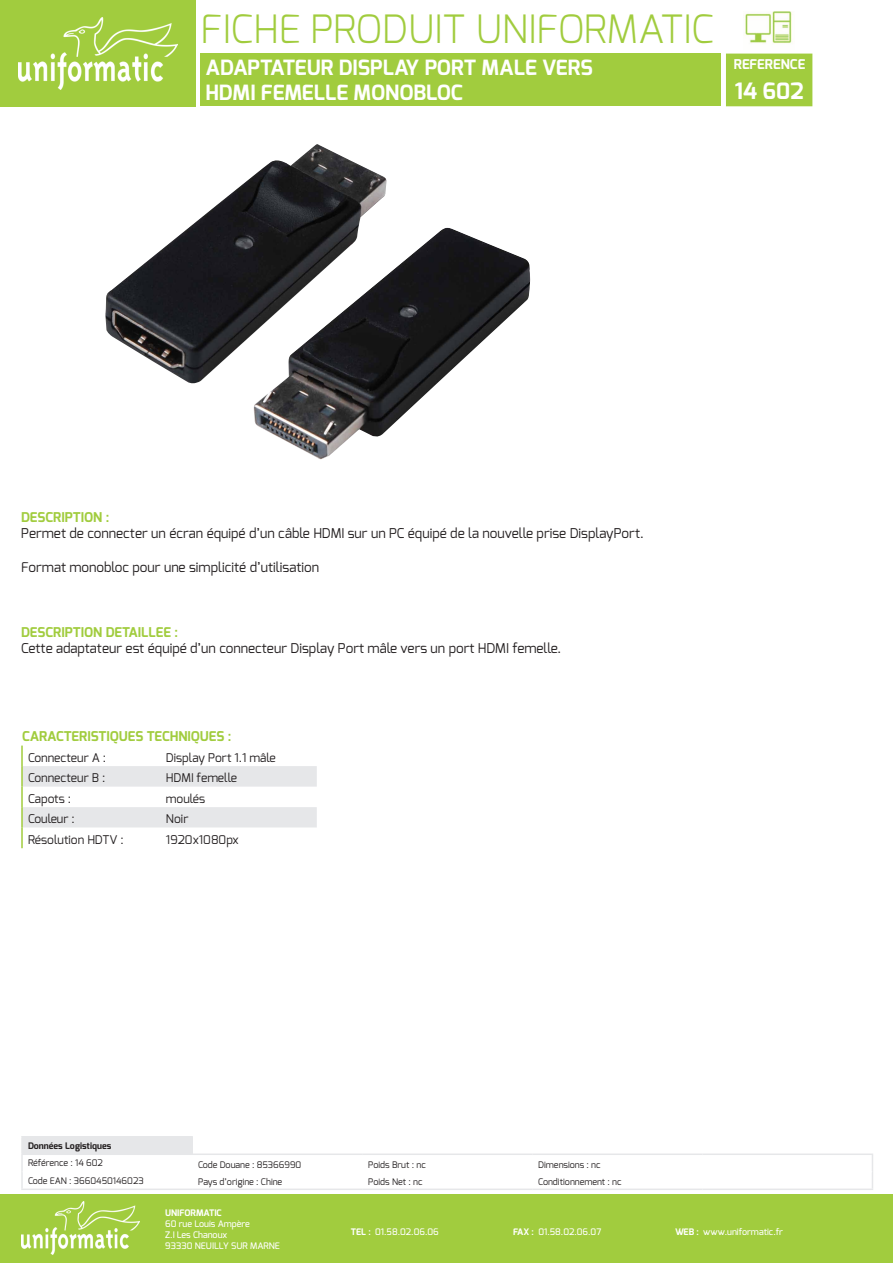
<style>
.page{position:relative;width:893px;height:1263px;background:#fff}
.page>*{position:absolute;margin:0;border:0;box-sizing:border-box;transform-origin:0 0}
.t1{font:300 39px "Exo";color:#a1cc3e}
.t2{font:700 22.5px "Exo";color:#fff}
.t3{font:700 21px "Exo";color:#fff}
.t4{font:13.5px "Exo";color:#231f20}
.t5{font:700 13.5px "Exo";color:#a1cc3e}
.t6{font:700 13.5px "Exo";color:#fff}
.t7{font:12px "Exo";color:#231f20}
.t8{font:9px "Exo";color:#231f20}
.t9{font:500 9px "Exo";color:#fff}
.t10{font:700 9px "Exo";color:#231f20}
.t11{font:700 9px "Exo";color:#fff}
.s1{font-weight:700}
</style>
<div class="page">
<div style="left:0;top:1195px;width:893px;height:68px;background:#a1cc3e"></div>
<div style="left:200px;top:54px;width:521px;height:52px;background:#a1cc3e"></div>
<img style="left:21px;top:1201px;width:118px;height:53px">
<svg style="left:23px;top:766px;width:294px;height:62px"></svg>
<hr style="left:21px;top:745px;width:2px;height:21px;background:#a1cc3e">
<hr style="left:21px;top:766px;width:2px;height:21px;background:#a1cc3e">
<hr style="left:21px;top:787px;width:2px;height:20px;background:#a1cc3e">
<hr style="left:21px;top:807px;width:2px;height:21px;background:#a1cc3e">
<hr style="left:21px;top:828px;width:2px;height:20px;background:#a1cc3e">
<div style="left:0;top:0;width:196px;height:106px;background:#a1cc3e"></div>
<img style="left:18px;top:17px;width:160px;height:73px">
<div style="left:726px;top:54px;width:86px;height:52px;background:#a1cc3e"></div>
<img style="left:745px;top:11px;width:47px;height:33px">
<hr style="left:21px;top:1188px;width:171px;height:2px;background:#e6e7e9">
<hr style="left:192px;top:1188px;width:170px;height:2px;background:#e6e7e9">
<hr style="left:362px;top:1188px;width:170px;height:2px;background:#e6e7e9">
<hr style="left:532px;top:1188px;width:170px;height:2px;background:#e6e7e9">
<hr style="left:702px;top:1188px;width:171px;height:2px;background:#e6e7e9">
<hr style="left:21px;top:1136px;width:172px;height:1px;background:#e6e7e9">
<svg style="left:21px;top:1137px;width:852px;height:52px"></svg>
<hr style="left:21px;top:1153px;width:171px;height:2px;background:#e6e7e9">
<img style="left:105px;top:144px;width:426px;height:315px">
<p class="t1" style="left:200px;top:3px;width:515px">FICHE PRODUIT UNIFORMATIC</p>
<p class="t3" style="left:206px;top:54px;width:389px">ADAPTATEUR DISPLAY PORT MALE VERS</p>
<p class="t3" style="left:206px;top:79px;width:259px">HDMI FEMELLE MONOBLOC</p>
<p class="t6" style="left:734px;top:56px;width:73px">REFERENCE</p>
<p class="t2" style="left:735px;top:77px;width:71px">14 602</p>
<p class="t5" style="left:21px;top:508px;width:90px">DESCRIPTION :</p>
<p class="t4" style="left:21px;top:524px;width:624px">Permet de connecter un écran équipé d’un câble HDMI sur un PC équipé de la nouvelle prise DisplayPort.</p>
<p class="t4" style="left:21px;top:559px;width:299px">Format monobloc pour une simplicité d’utilisation</p>
<p class="t5" style="left:21px;top:623px;width:158px">DESCRIPTION DETAILLEE :</p>
<p class="t4" style="left:21px;top:640px;width:541px">Cette adaptateur est équipé d’un connecteur Display Port mâle vers un port HDMI femelle.</p>
<p class="t5" style="left:22px;top:728px;width:211px">CARACTERISTIQUES TECHNIQUES :</p>
<p class="t7" style="left:28px;top:750px;width:80px">Connecteur A :</p>
<p class="t7" style="left:166px;top:750px;width:111px">Display Port 1.1 mâle</p>
<p class="t7" style="left:28px;top:770px;width:79px">Connecteur B :</p>
<p class="t7" style="left:166px;top:770px;width:73px">HDMI femelle</p>
<p class="t7" style="left:28px;top:791px;width:45px">Capots :</p>
<p class="t7" style="left:166px;top:791px;width:41px">moulés</p>
<p class="t7" style="left:28px;top:811px;width:48px">Couleur :</p>
<p class="t7" style="left:166px;top:811px;width:24px">Noir</p>
<p class="t7" style="left:28px;top:832px;width:97px">Résolution HDTV :</p>
<p class="t7" style="left:166px;top:832px;width:74px">1920x1080px</p>
<p class="t10" style="left:28px;top:1140px;width:85px">Données Logistiques</p>
<p class="t8" style="left:28px;top:1157px;width:76px">Référence : 14 602</p>
<p class="t8" style="left:198px;top:1158px;width:105px">Code Douane : 85366990</p>
<p class="t8" style="left:368px;top:1158px;width:59px">Poids Brut : nc</p>
<p class="t8" style="left:538px;top:1158px;width:64px">Dimensions : nc</p>
<p class="t8" style="left:28px;top:1175px;width:117px">Code EAN : 3660450146023</p>
<p class="t8" style="left:198px;top:1176px;width:86px">Pays d’origine : Chine</p>
<p class="t8" style="left:368px;top:1176px;width:56px">Poids Net : nc</p>
<p class="t8" style="left:538px;top:1176px;width:85px">Conditionnement : nc</p>
<p class="t11" style="left:165px;top:1207px;width:58px">UNIFORMATIC</p>
<p class="t9" style="left:165px;top:1218px;width:86px">60 rue Louis Ampère</p>
<p class="t9" style="left:165px;top:1229px;width:64px">Z.I Les Chanoux</p>
<p class="t9" style="left:165px;top:1239px;width:116px">93330 NEUILLY SUR MARNE</p>
<p class="t9" style="left:351px;top:1225px;width:89px"><span class="s1">TEL :</span> 01.58.02.06.06</p>
<p class="t9" style="left:513px;top:1225px;width:90px"><span class="s1">FAX :</span> 01.58.02.06.07</p>
<p class="t9" style="left:675px;top:1225px;width:109px"><span class="s1">WEB :</span> www.uniformatic.fr</p>
</div>
